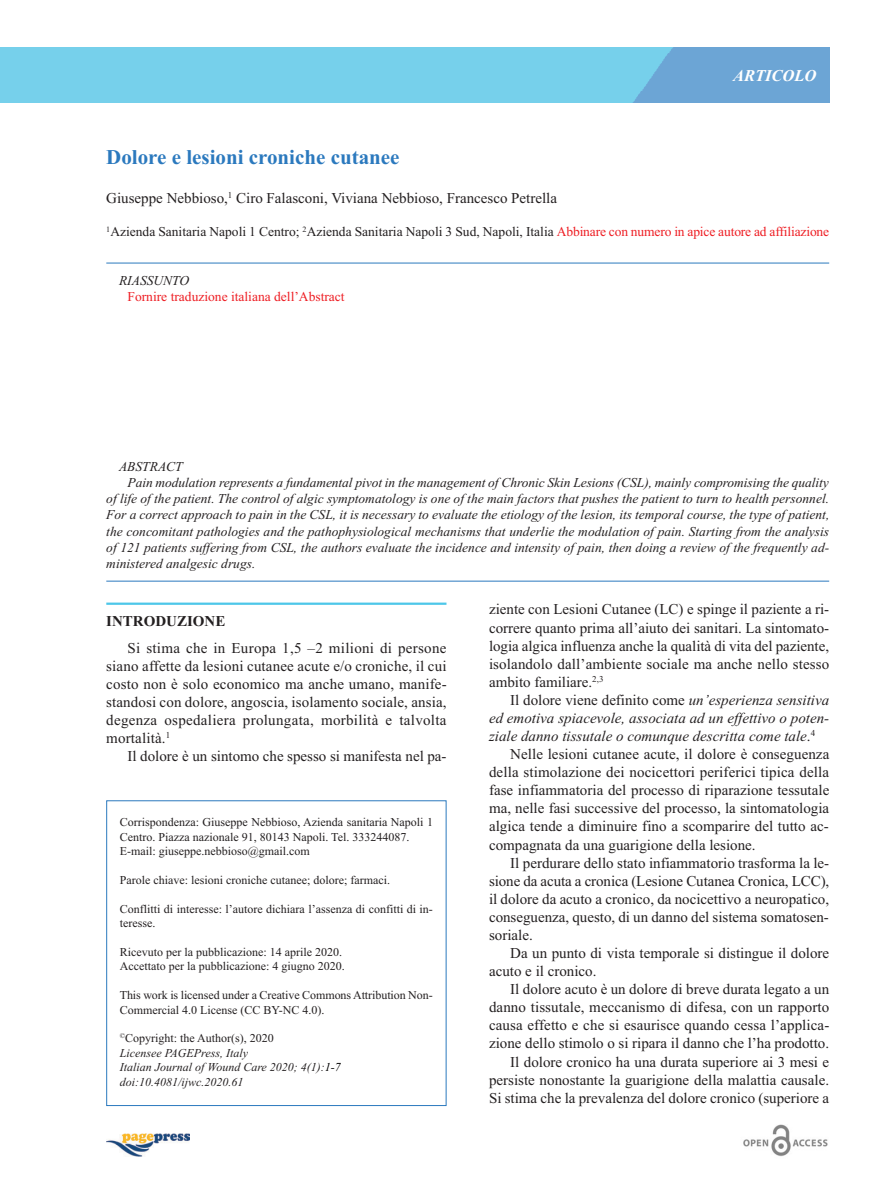
<style>
.page{position:relative;width:893px;height:1191px;background:#fff}
.page>*{position:absolute;margin:0;border:0;box-sizing:border-box;transform-origin:0 0}
.t1{font:700 21px "Times New Roman";color:#2b79be}
.t2{font:italic 700 16.5px "Times New Roman";color:#fff}
.t3{font:15px/18px "Times New Roman";color:#231f20;text-align:justify}
.t4{font:italic 15px "Times New Roman";color:#231f20}
.t5{font:700 15px "Times New Roman";color:#231f20}
.t6{font:italic 13.5px "Times New Roman";color:#231f20}
.t7{font:13.5px "Times New Roman";color:#231f20}
.t8{font:13.5px "Times New Roman";color:#ee1e24}
.t9{font:12px/14.4px "Times New Roman";color:#231f20}
.t10{font:italic 12px/14.4px "Times New Roman";color:#231f20}
.s1{color:#ee1e24}
.s2{font-style:normal}
.s3{color:#000}
.s4{font-style:italic}
</style>
<div class="page">
<hr style="left:106px;top:602px;width:340px;height:3px;background:#4dc7e9">
<hr style="left:106px;top:263px;width:723px;height:1px;background:#2b79be">
<hr style="left:106px;top:581px;width:723px;height:1px;background:#2b79be">
<img style="left:743px;top:1124px;width:85px;height:33px">
<img style="left:106px;top:1134px;width:83px;height:22px">
<div style="left:106px;top:800px;width:340px;height:306px;border:1px solid #2b79be"></div>
<p class="t2" style="left:733px;top:66px;width:85px">ARTICOLO</p>
<h1 class="t1" style="left:106px;top:144px;width:295px">Dolore e lesioni croniche cutanee</h1>
<p class="t3" style="left:106px;top:189px;width:452px">Giuseppe Nebbioso,<sup>1</sup> Ciro Falasconi, Viviana Nebbioso, Francesco Petrella</p>
<p class="t7" style="left:106px;top:223px;width:724px"><sup>1</sup>Azienda Sanitaria Napoli 1 Centro; <sup>2</sup>Azienda Sanitaria Napoli 3 Sud, Napoli, Italia <span class="s1">Abbinare con numero in apice autore ad affiliazione</span></p>
<p class="t6" style="left:119px;top:272px;width:72px">RIASSUNTO</p>
<p class="t8" style="left:128px;top:288px;width:219px">Fornire traduzione italiana dell’Abstract</p>
<p class="t6" style="left:119px;top:458px;width:65px">ABSTRACT</p>
<p class="t6" style="left:128px;top:474px;width:703px">Pain modulation represents a fundamental pivot in the management of Chronic Skin Lesions (CSL), mainly compromising the quality</p>
<p class="t6" style="left:106px;top:490px;width:724px">of life of the patient. The control of algic symptomatology is one of the main factors that pushes the patient to turn to health personnel.</p>
<p class="t6" style="left:106px;top:507px;width:725px">For a correct approach to pain in the CSL, it is necessary to evaluate the etiology of the lesion, its temporal course, the type of patient,</p>
<p class="t6" style="left:106px;top:523px;width:724px">the concomitant pathologies and the pathophysiological mechanisms that underlie the modulation of pain. Starting from the analysis</p>
<p class="t6" style="left:106px;top:539px;width:724px">of 121 patients suffering from CSL, the authors evaluate the incidence and intensity of pain, then doing a review of the frequently ad-</p>
<p class="t6" style="left:106px;top:555px;width:151px">ministered analgesic drugs.</p>
<p class="t5" style="left:106px;top:612px;width:121px">INTRODUZIONE</p>
<p class="t3" style="left:106px;top:638px;width:342px;text-indent:21px">Si stima che in Europa 1,5 –2 milioni di persone siano affette da lesioni cutanee acute e/o croniche, il cui costo non è solo economico ma anche umano, manife&shy;standosi con dolore, angoscia, isolamento sociale, ansia, degenza ospedaliera prolungata, morbilità e talvolta mortalità.<sup>1</sup></p>
<p class="t3" style="left:128px;top:746px;width:320px">Il dolore è un sintomo che spesso si manifesta nel pa-</p>
<p class="t9" style="left:120px;top:815px;width:315px">Corrispondenza: Giuseppe Nebbioso, Azienda sanitaria Napoli 1<br>Centro. Piazza nazionale 91, 80143 Napoli. Tel. 333244087.<br>E-mail: giuseppe.nebbioso@gmail.com</p>
<p class="t9" style="left:120px;top:872px;width:272px">Parole chiave: lesioni croniche cutanee; dolore; farmaci.</p>
<p class="t9" style="left:120px;top:901px;width:315px">Conflitti di interesse: l’autore dichiara l’assenza di confitti di in&shy;teresse.</p>
<p class="t9" style="left:120px;top:944px;width:226px">Ricevuto per la pubblicazione: 14 aprile 2020.<br>Accettato per la pubblicazione: 4 giugno 2020.</p>
<p class="t9" style="left:120px;top:988px;width:315px">This work is licensed under a Creative Commons Attribution Non-<br>Commercial 4.0 License (CC BY-NC 4.0).</p>
<p class="t10" style="left:120px;top:1031px;width:223px"><sup>©</sup><span class="s2">Copyright: the Author(s), 2020<br></span>Licensee PAGEPress, Italy<br>Italian Journal of Wound Care 2020; 4(1):<span class="s3">1-</span><span class="s3">7 </span>doi:10.4081/ijwc.2020.61</p>
<p class="t3" style="left:489px;top:600px;width:342px">ziente con Lesioni Cutanee (LC) e spinge il paziente a ri&shy;correre quanto prima all’aiuto dei sanitari. La sintomato&shy;logia algica influenza anche la qualità di vita del paziente, isolandolo dall’ambiente sociale ma anche nello stesso ambito familiare.<sup>2,3</sup></p>
<p class="t3" style="left:510px;top:690px;width:320px">Il dolore viene definito come <span class="s4">un’esperienza sensitiva</span></p>
<p class="t4" style="left:489px;top:709px;width:342px">ed emotiva spiacevole, associata ad un effettivo o poten-</p>
<p class="t4" style="left:489px;top:727px;width:328px">ziale danno tissutale o comunque descritta come tale<span class="s2">.</span><sup>4</sup></p>
<p class="t3" style="left:510px;top:745px;width:321px">Nelle lesioni cutanee acute, il dolore è conseguenza</p>
<p class="t3" style="left:489px;top:763px;width:341px">della stimolazione dei nocicettori periferici tipica della</p>
<p class="t3" style="left:489px;top:781px;width:342px">fase infiammatoria del processo di riparazione tessutale</p>
<p class="t3" style="left:489px;top:799px;width:342px">ma, nelle fasi successive del processo, la sintomatologia</p>
<p class="t3" style="left:489px;top:817px;width:341px">algica tende a diminuire fino a scomparire del tutto ac-</p>
<p class="t3" style="left:489px;top:835px;width:268px">compagnata da una guarigione della lesione.</p>
<p class="t3" style="left:510px;top:853px;width:320px">Il perdurare dello stato infiammatorio trasforma la le-</p>
<p class="t3" style="left:489px;top:871px;width:342px">sione da acuta a cronica (Lesione Cutanea Cronica, LCC),</p>
<p class="t3" style="left:489px;top:889px;width:342px">il dolore da acuto a cronico, da nocicettivo a neuropatico,</p>
<p class="t3" style="left:489px;top:907px;width:341px">conseguenza, questo, di un danno del sistema somatosen-</p>
<p class="t3" style="left:489px;top:925px;width:45px">soriale.</p>
<p class="t3" style="left:510px;top:944px;width:320px">Da un punto di vista temporale si distingue il dolore</p>
<p class="t3" style="left:489px;top:962px;width:109px">acuto e il cronico.</p>
<p class="t3" style="left:510px;top:980px;width:320px">Il dolore acuto è un dolore di breve durata legato a un</p>
<p class="t3" style="left:489px;top:998px;width:342px">danno tissutale, meccanismo di difesa, con un rapporto</p>
<p class="t3" style="left:489px;top:1016px;width:342px">causa effetto e che si esaurisce quando cessa l’applica-</p>
<p class="t3" style="left:489px;top:1034px;width:342px">zione dello stimolo o si ripara il danno che l’ha prodotto.</p>
<p class="t3" style="left:510px;top:1052px;width:320px">Il dolore cronico ha una durata superiore ai 3 mesi e</p>
<p class="t3" style="left:489px;top:1070px;width:342px">persiste nonostante la guarigione della malattia causale.</p>
<p class="t3" style="left:489px;top:1088px;width:342px">Si stima che la prevalenza del dolore cronico (superiore a</p>
</div>
